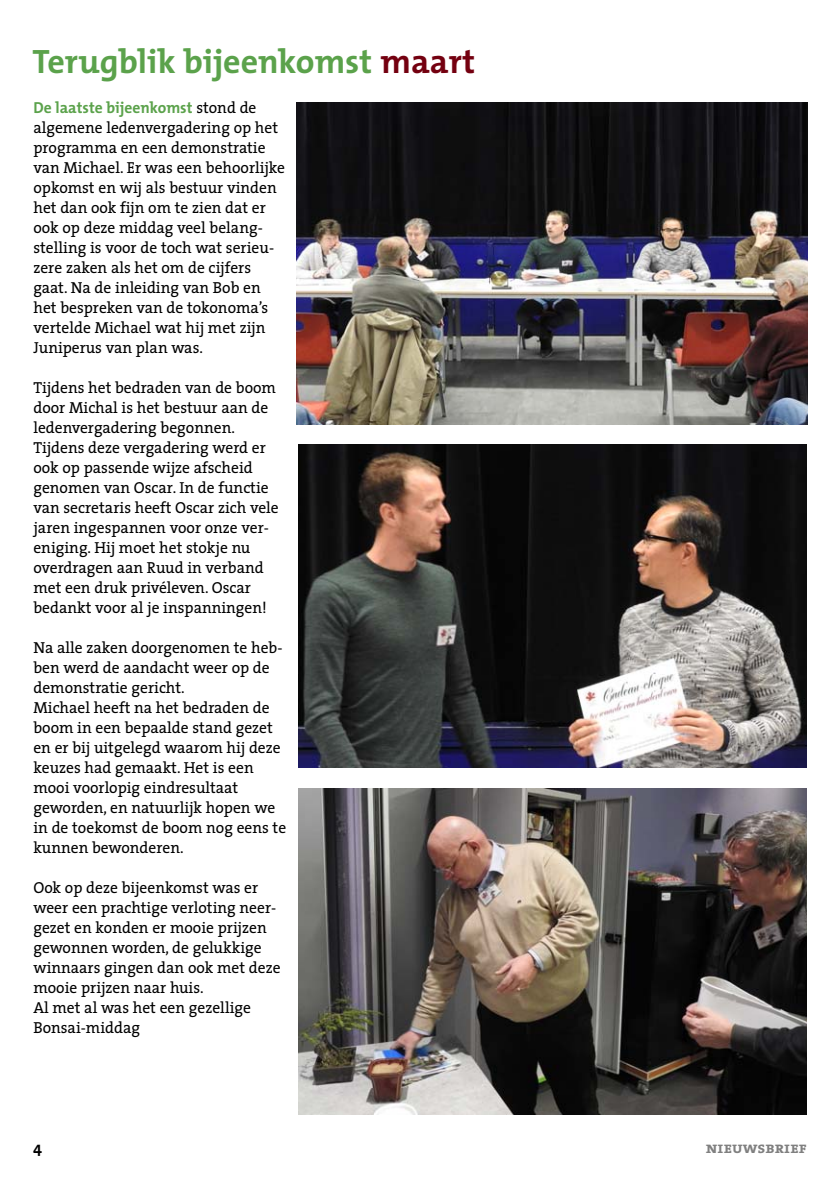
<style>
.page{position:relative;width:840px;height:1190px;background:#fff}
.page>*{position:absolute;margin:0;border:0;box-sizing:border-box;transform-origin:0 0}
.t1{font:700 34px "The Mix";color:#5ba24b}
.t2{font:16px/20px "The Serif";color:#000}
.t3{font:700 16px "The Mix";color:#5ba24b}
.t4{font:16px "The Serif Bold Caps";color:#808080}
.t5{font:700 16px "The Mix";color:#000}
.s1{color:#740010}
.s2{font-family:"The Serif";font-weight:400;color:#000}
</style>
<div class="page">
<img style="left:297px;top:102px;width:511px;height:323px">
<img style="left:298px;top:789px;width:509px;height:326px">
<img style="left:298px;top:444px;width:509px;height:323px">
<h1 class="t1" style="left:33px;top:49px;width:444px">Terugblik bijeenkomst <span class="s1">maart</span></h1>
<p class="t3" style="left:33px;top:102px;width:225px">De laatste bijeenkomst <span class="s2">stond de</span></p>
<p class="t2" style="left:33px;top:120px;width:253px">algemene ledenvergadering op het programma en een demonstratie van Michael. Er was een behoorlijke opkomst en wij als bestuur vinden het dan ook fijn om te zien dat er ook op deze middag veel belang&shy;stelling is voor de toch wat serieu&shy;zere zaken als het om de cijfers gaat. Na de inleiding van Bob en het bespreken van de tokonoma’s vertelde Michael wat hij met zijn<br>Juniperus van plan was.</p>
<p class="t2" style="left:33px;top:380px;width:247px">Tijdens het bedraden van de boom door Michal is het bestuur aan de ledenvergadering begonnen.<br>Tijdens deze vergadering werd er ook op passende wijze afscheid genomen van Oscar. In de functie van secretaris heeft Oscar zich vele jaren ingespannen voor onze ver&shy;eniging. Hij moet het stokje nu overdragen aan Ruud in verband met een druk privé leven. Oscar bedankt voor al je inspanningen!</p>
<p class="t2" style="left:33px;top:640px;width:254px">Na alle zaken doorgenomen te heb&shy;ben werd de aandacht weer op de demonstratie gericht.<br>Michael heeft na het bedraden de boom in een bepaalde stand gezet en er bij uitgelegd waarom hij deze keuzes had gemaakt. Het is een mooi voorlopig eindresultaat geworden, en natuurlijk hopen we in de toekomst de boom nog eens te kunnen bewonderen.</p>
<p class="t2" style="left:33px;top:880px;width:249px">Ook op deze bijeenkomst was er weer een prachtige verloting neer&shy;gezet en konden er mooie prijzen gewonnen worden, de gelukkige winnaars gingen dan ook met deze mooie prijzen naar huis.<br>Al met al was het een gezellige<br>Bonsai-middag</p>
<p class="t5" style="left:33px;top:1141px;width:10px">4</p>
<p class="t4" style="left:706px;top:1138px;width:103px">nieuwsbrief</p>
</div>
